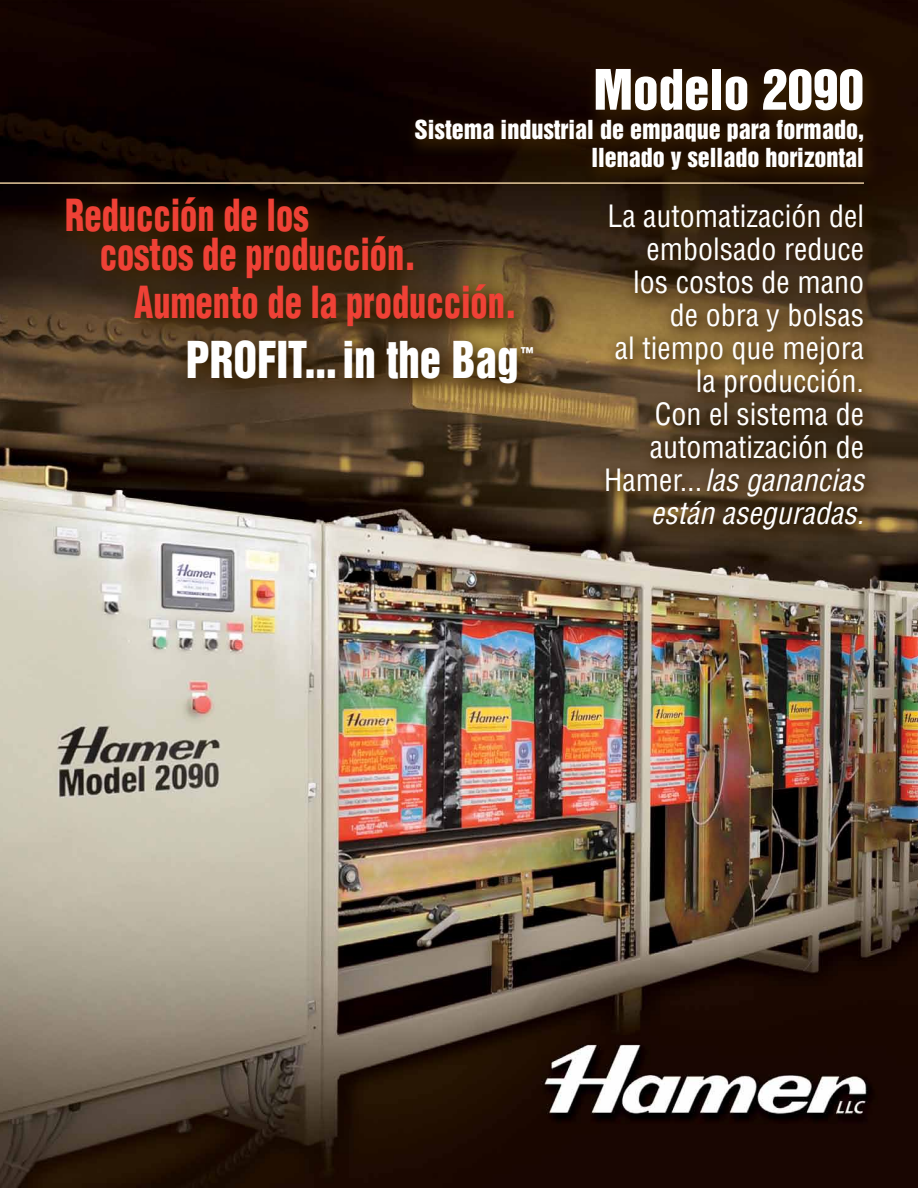
<style>
.page{position:relative;width:918px;height:1188px;background:#fff}
.page>*{position:absolute;margin:0;border:0;box-sizing:border-box;transform-origin:0 0}
.t1{font:51px "Helvetica Inserat";color:#fff}
.t2{font:46.5px "Helvetica Inserat";color:#fff;scale:.92 1}
.t3{font:900 condensed 43.2px/39px "Helvetica";color:#ef4136;scale:.8 1}
.t4{font:condensed 30px/33px "Helvetica";color:#fff;text-align:right}
.t5{font:24px/28.8px "Helvetica Inserat";color:#fff;text-align:right}
.t6{font:14.85px "Helvetica Inserat";color:#fff;scale:.92 1}
.s1{font-style:italic}
</style>
<div class="page">
<img style="left:0;top:0;width:918px;height:1188px">
<div style="left:404px;top:61px;width:477px;height:129px;background:#372001;opacity:.75"></div>
<hr style="left:0;top:182px;width:864px;height:2px;background:#e5c89c">
<svg style="left:594px;top:194px;width:287px;height:354px;background:#513b20"></svg>
<svg style="left:48px;top:181px;width:510px;height:230px;background:#443018"></svg>
<h1 class="t1" style="left:593px;top:59px;width:272px">Modelo 2090</h1>
<p class="t5" style="left:415px;top:115px;width:451px">Sistema industrial de empaque para formado, llenado y sellado horizontal</p>
<p class="t4" style="left:604px;top:200px;width:261px">La automatización del embolsado reduce los costos de mano de obra y bolsas<br>al tiempo que mejora la producción.<br>Con el sistema de automatización de<br>Hamer... <span class="s1">las ganancias están aseguradas.</span></p>
<h3 class="t3" style="left:100px;top:195px;width:397px;text-indent:-34px">Reducción de los<br>costos de producción.</h3>
<h3 class="t3" style="left:134px;top:282px;width:479px">Aumento de la producción.</h3>
<h2 class="t2" style="left:186px;top:332px;width:363px">PROFIT... in the Bag</h2>
<p class="t6" style="left:520px;top:344px;width:16px">™</p>
</div>
